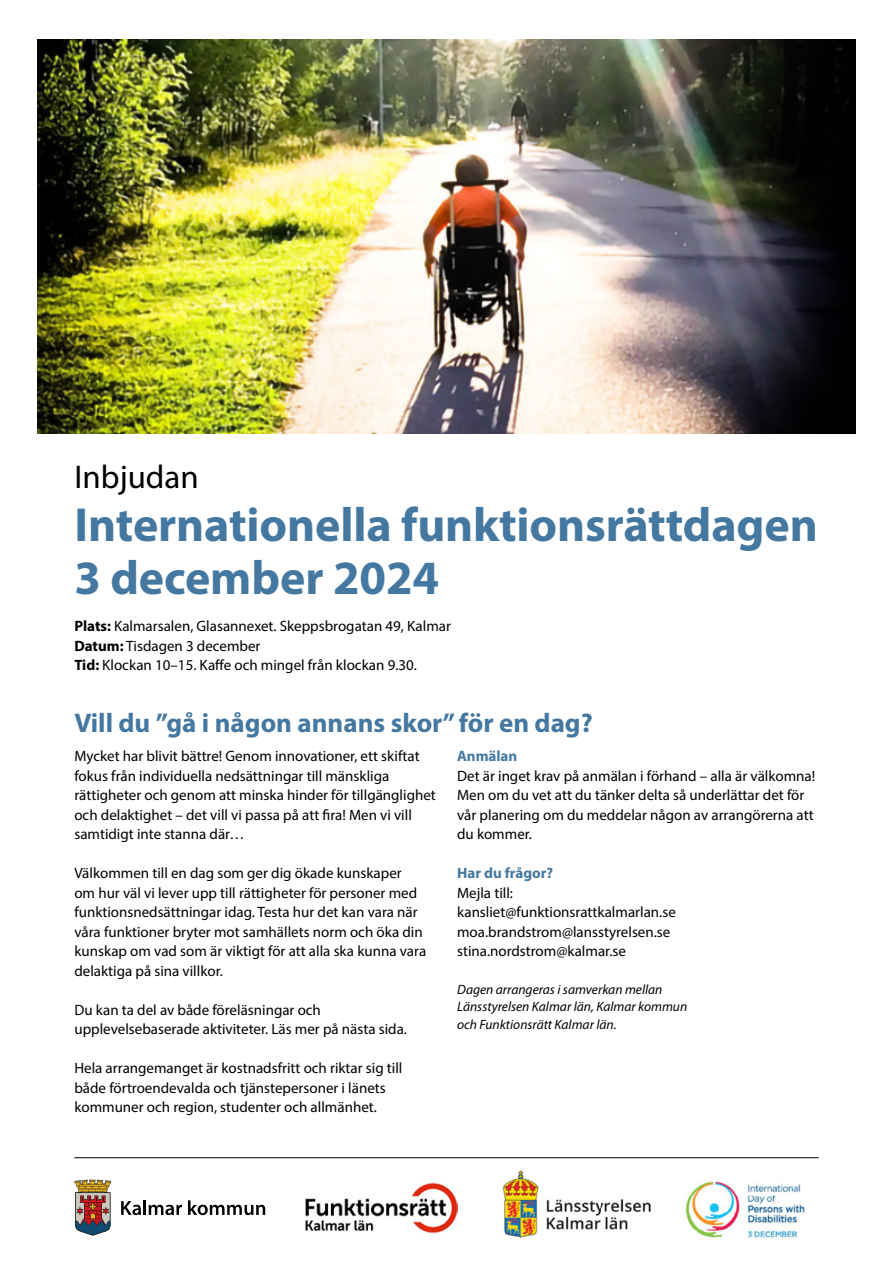
<style>
.page{position:relative;width:893px;height:1263px;background:#fff}
.page>*{position:absolute;margin:0;border:0;box-sizing:border-box;transform-origin:0 0}
.t1{font:700 48px/52.8px "Myriad Pro";letter-spacing:-.005em;color:#4478a0}
.t2{font:33px "Myriad Pro";color:#000}
.t3{font:700 27px "Myriad Pro";color:#4478a0}
.t4{font:15px/19.5px "Myriad Pro";color:#000}
.t5{font:700 15px "Myriad Pro";color:#4478a0}
.t6{font:italic 13.5px/17.5px "Myriad Pro";color:#000}
.s1{font-weight:700}
</style>
<div class="page">
<img style="left:37px;top:39px;width:819px;height:395px">
<img style="left:502px;top:1171px;width:149px;height:67px">
<img style="left:685px;top:1180px;width:120px;height:60px">
<img style="left:305px;top:1183px;width:152px;height:50px">
<svg style="left:121px;top:1201px;width:20px;height:14px"></svg>
<hr style="left:143px;top:1200px;width:3px;height:15px;background:#000">
<svg style="left:149px;top:1205px;width:33px;height:10px"></svg>
<svg style="left:188px;top:1200px;width:77px;height:15px"></svg>
<svg style="left:74px;top:1179px;width:37px;height:57px;background:#96786a"></svg>
<hr style="left:74px;top:1157px;width:745px;height:1px;background:#000">
<h2 class="t2" style="left:74px;top:457px;width:126px">Inbjudan</h2>
<h1 class="t1" style="left:74px;top:497px;width:745px">Internationella funktionsrättdagen<br>3 december 2024</h1>
<p class="t4" style="left:74px;top:616px;width:378px"><span class="s1">Plats:</span> Kalmarsalen, Glasannexet. Skeppsbrogatan 49, Kalmar<br><span class="s1">Datum:</span> Tisdagen 3 december<br><span class="s1">Tid:</span> Klockan 10–15. Kaffe och mingel från klockan 9.30.</p>
<h3 class="t3" style="left:74px;top:705px;width:520px">Vill du ”gå i någon annans skor” för en dag?</h3>
<p class="t4" style="left:74px;top:746px;width:363px">Mycket har blivit bättre! Genom innovationer, ett skiftat fokus från individuella nedsättningar till mänskliga rättigheter och genom att minska hinder för tillgänglighet och delaktighet – det vill vi passa på att fira! Men vi vill samtidigt inte stanna där…</p>
<p class="t4" style="left:74px;top:863px;width:353px">Välkommen till en dag som ger dig ökade kunskaper om hur väl vi lever upp till rättigheter för personer med funktionsnedsättningar idag. Testa hur det kan vara när våra funktioner bryter mot samhällets norm och öka din kunskap om vad som är viktigt för att alla ska kunna vara delaktiga på sina villkor.</p>
<p class="t4" style="left:74px;top:1000px;width:334px">Du kan ta del av både föreläsningar och upplevelsebaserade aktiviteter. Läs mer på nästa sida.</p>
<p class="t4" style="left:74px;top:1058px;width:330px">Hela arrangemanget är kostnadsfritt och riktar sig till både förtroendevalda och tjänstepersoner i länets kommuner och region, studenter och allmänhet.</p>
<p class="t5" style="left:457px;top:746px;width:62px">Anmälan</p>
<p class="t4" style="left:457px;top:766px;width:360px">Det är inget krav på anmälan i förhand – alla är välkomna!<br>Men om du vet att du tänker delta så underlättar det för vår planering om du meddelar någon av arrangörerna att du kommer.</p>
<p class="t5" style="left:457px;top:863px;width:98px">Har du frågor?</p>
<p class="t4" style="left:457px;top:883px;width:220px">Mejla till: kansliet@funktionsrattkalmarlan.se moa.brandstrom@lansstyrelsen.se stina.nordstrom@kalmar.se</p>
<p class="t6" style="left:457px;top:980px;width:232px">Dagen arrangeras i samverkan mellan<br>Länsstyrelsen Kalmar län, Kalmar kommun och Funktionsrätt Kalmar län.</p>
</div>
